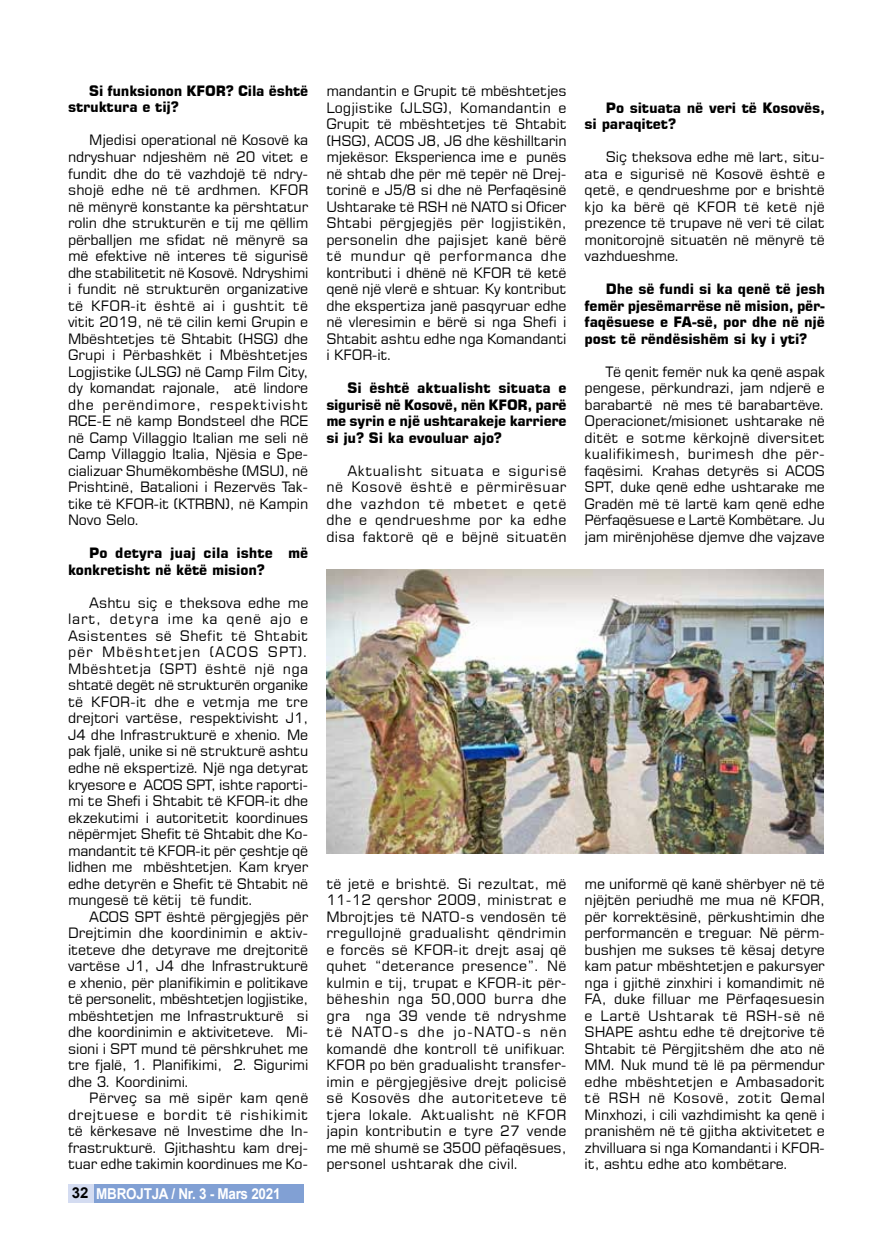
<style>
.page{position:relative;width:893px;height:1234px;background:#fff}
.page>*{position:absolute;margin:0;border:0;box-sizing:border-box;transform-origin:0 0}
.t1{font:700 15px "Arial";letter-spacing:-.02em;color:#fff;scale:.9 1}
.t2{font:14.25px/16.5px "Square 721 BT";letter-spacing:-.01em;color:#000;text-align:justify}
.t3{font:700 14.25px/16.5px "Square 721 BT";letter-spacing:-.01em;color:#000}
.s1{color:#000}
</style>
<div class="page">
<div style="left:68px;top:1184px;width:236px;height:18px;background:#81a0d4"></div>
<div style="left:68px;top:1184px;width:26px;height:18px;background:#d4dcf1"></div>
<img style="left:326px;top:569px;width:497px;height:284px">
<p class="t3" style="left:68px;top:82px;width:242px;text-indent:21px">Si funksionon KFOR? Cila është struktura e tij?</p>
<p class="t2" style="left:68px;top:132px;width:242px;text-indent:21px">Mjedisi operational në Kosovë ka ndryshuar ndjeshëm në 20 vitet e fundit dhe do të vazhdojë të ndry&shy;shojë edhe në të ardhmen. KFOR në mënyrë konstante ka përshtatur rolin dhe strukturën e tij me qëllim përballjen me sfidat në mënyrë sa më efektive në interes të sigurisë dhe stabilitetit në Kosovë. Ndryshimi i fundit në strukturën organizative të KFOR-it është ai i gushtit të vitit 2019, në të cilin kemi Grupin e Mbështetjes të Shtabit (HSG) dhe Grupi i Përbashkët i Mbështetjes Logjistike (JLSG) në Camp Film City, dy komandat rajonale, atë lindore dhe perëndimore, respektivisht RCE-E në kamp Bondsteel dhe RCE në Camp Villaggio Italian me seli në Camp Villaggio Italia, Njësia e Spe&shy;cializuar Shumëkombëshe (MSU), në Prishtinë, Batalioni i Rezervës Tak&shy;tike të KFOR-it (KTRBN), në Kampin Novo Selo.</p>
<p class="t3" style="left:68px;top:544px;width:242px;text-indent:21px">Po detyra juaj cila ishte më konkretisht në këtë mision?</p>
<p class="t2" style="left:68px;top:594px;width:242px;text-indent:21px">Ashtu siç e theksova edhe me lart, detyra ime ka qenë ajo e Asistentes së Shefit të Shtabit për Mbështetjen (ACOS SPT).<br>Mbështetja (SPT) është një nga shtatë degët në strukturën organike të KFOR-it dhe e vetmja me tre drejtori vartëse, respektivisht J1, J4 dhe Infrastrukturë e xhenio. Me pak fjalë, unike si në strukturë ashtu edhe në ekspertizë. Një nga detyrat kryesore e ACOS SPT, ishte raporti&shy;mi te Shefi i Shtabit të KFOR-it dhe ekzekutimi i autoritetit koordinues nëpërmjet Shefit të Shtabit dhe Ko&shy;mandantit të KFOR-it për çeshtje që lidhen me mbështetjen. Kam kryer edhe detyrën e Shefit të Shtabit në mungesë të këtij të fundit.</p>
<p class="t2" style="left:68px;top:907px;width:242px;text-indent:21px">ACOS SPT është përgjegjës për Drejtimin dhe koordinimin e aktiv&shy;iteteve dhe detyrave me drejtoritë vartëse J1, J4 dhe Infrastrukturë e xhenio, për planifikimin e politikave të personelit, mbështetjen logjistike, mbështetjen me Infrastrukturë si dhe koordinimin e aktiviteteve. Mi&shy;sioni i SPT mund të përshkruhet me tre fjalë, 1. Planifikimi, 2. Sigurimi dhe 3. Koordinimi.</p>
<p class="t2" style="left:68px;top:1089px;width:242px;text-indent:21px">Përveç sa më sipër kam qenë drejtuese e bordit të rishikimit të kërkesave në Investime dhe In&shy;frastrukturë. Gjithashtu kam drej&shy;tuar edhe takimin koordinues me Ko-</p>
<p class="t1" style="left:72px;top:1183px;width:233px"><span class="s1">32</span> MBROJTJA / Nr. 3 - Mars 2021</p>
<p class="t2" style="left:326px;top:82px;width:242px">mandantin e Grupit të mbështetjes Logjistike (JLSG), Komandantin e Grupit të mbështetjes të Shtabit (HSG), ACOS J8, J6 dhe këshilltarin mjekësor. Eksperienca ime e punës në shtab dhe për më tepër në Drej&shy;torinë e J5/8 si dhe në Perfaqësinë Ushtarake të RSH në NATO si Oficer Shtabi përgjegjës për logjistikën, personelin dhe pajisjet kanë bërë të mundur që performanca dhe kontributi i dhënë në KFOR të ketë qenë një vlerë e shtuar. Ky kontribut dhe ekspertiza janë pasqyruar edhe në vleresimin e bërë si nga Shefi i Shtabit ashtu edhe nga Komandanti i KFOR-it.</p>
<p class="t3" style="left:326px;top:380px;width:242px;text-align:justify;text-indent:21px">Si është aktualisht situata e sigurisë në Kosovë, nën KFOR, parë me syrin e një ushtarakeje karriere si ju? Si ka evouluar ajo?</p>
<p class="t2" style="left:326px;top:462px;width:242px;text-indent:21px">Aktualisht situata e sigurisë në Kosovë është e përmirësuar dhe vazhdon të mbetet e qetë dhe e qendrueshme por ka edhe disa faktorë që e bëjnë situatën</p>
<p class="t3" style="left:585px;top:99px;width:242px;text-indent:21px">Po situata në veri të Kosovës, si paraqitet?</p>
<p class="t2" style="left:585px;top:148px;width:242px;text-indent:21px">Siç theksova edhe më lart, situ&shy;ata e sigurisë në Kosovë është e qetë, e qendrueshme por e brishtë kjo ka bërë që KFOR të ketë një prezence të trupave në veri të cilat monitorojnë situatën në mënyrë të vazhdueshme.</p>
<p class="t3" style="left:585px;top:281px;width:242px;text-align:justify;text-indent:21px">Dhe së fundi si ka qenë të jesh femër pjesëmarrëse në mision, për&shy;faqësuese e FA-së, por dhe në një post të rëndësishëm si ky i yti?</p>
<p class="t2" style="left:585px;top:363px;width:242px;text-indent:21px">Të qenit femër nuk ka qenë aspak pengese, përkundrazi, jam ndjerë e barabartë në mes të barabartëve.<br>Operacionet/misionet ushtarake në ditët e sotme kërkojnë diversitet kualifikimesh, burimesh dhe për&shy;faqësimi. Krahas detyrës si ACOS SPT, duke qenë edhe ushtarake me Gradën më të lartë kam qenë edhe Përfaqësuese e Lartë Kombëtare. Ju jam mirënjohëse djemve dhe vajzave</p>
<p class="t2" style="left:326px;top:874px;width:242px">të jetë e brishtë. Si rezultat, më 11-12 qershor 2009, ministrat e Mbrojtjes të NATO-s vendosën të rregullojnë gradualisht qëndrimin e forcës së KFOR-it drejt asaj që quhet “deterance presence”. Në kulmin e tij, trupat e KFOR-it për&shy;bëheshin nga 50,000 burra dhe gra nga 39 vende të ndryshme të NATO-s dhe jo-NATO-s nën komandë dhe kontroll të unifikuar.<br>KFOR po bën gradualisht transfer&shy;imin e përgjegjësive drejt policisë së Kosovës dhe autoriteteve të tjera lokale. Aktualisht në KFOR japin kontributin e tyre 27 vende me më shumë se 3500 pëfaqësues, personel ushtarak dhe civil.</p>
<p class="t2" style="left:585px;top:874px;width:242px">me uniformë që kanë shërbyer në të njëjtën periudhë me mua në KFOR, për korrektësinë, përkushtimin dhe performancën e treguar. Në përm&shy;bushjen me sukses të kësaj detyre kam patur mbështetjen e pakursyer nga i gjithë zinxhiri i komandimit në FA, duke filluar me Përfaqesuesin e Lartë Ushtarak të RSH-së në SHAPE ashtu edhe të drejtorive të Shtabit të Përgjitshëm dhe ato në MM. Nuk mund të lë pa përmendur edhe mbështetjen e Ambasadorit të RSH në Kosovë, zotit Qemal Minxhozi, i cili vazhdimisht ka qenë i pranishëm në të gjitha aktivitetet e zhvilluara si nga Komandanti i KFOR&shy;it, ashtu edhe ato kombëtare.</p>
</div>
